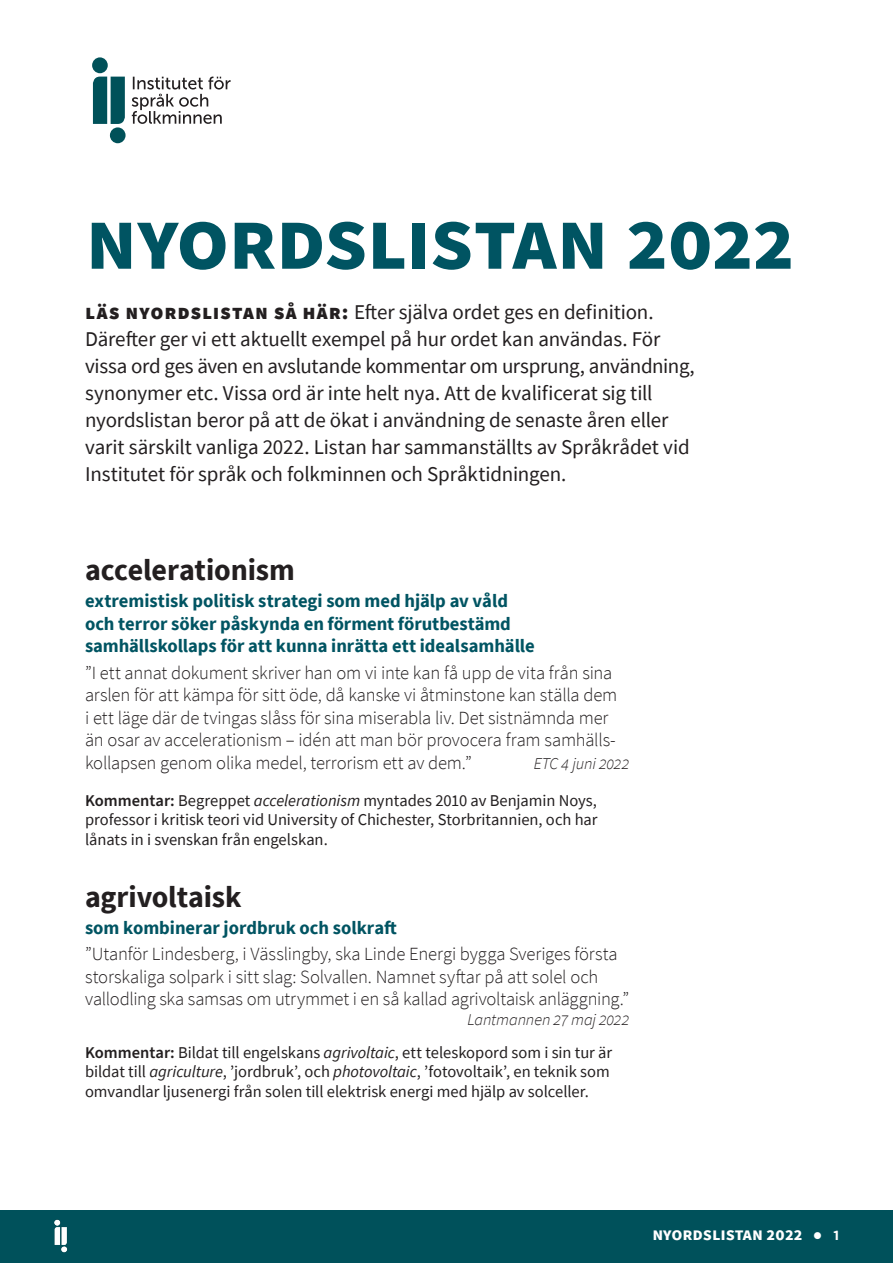
<style>
.page{position:relative;width:893px;height:1263px;background:#fff}
.page>*{position:absolute;margin:0;border:0;box-sizing:border-box;transform-origin:0 0}
.t1{font:700 87px "Source Sans Pro";letter-spacing:-.025em;color:#005462}
.Rubrik_2{font:700 30px "Source Sans Pro";letter-spacing:-.005em;color:#231f20}
.Fakta_bröd_-_komment{font:21px/27px "Source Sans Pro";letter-spacing:-.01em;color:#231f20}
.Citat{font:300 18.6px/22.5px "Source Sans Pro";letter-spacing:-.01em;color:#231f20}
.Fakta_bröd_-_fet__de{font:700 18.6px/22.5px "Source Sans Pro";color:#005462}
.t2{font:700 18px "Source Sans Pro";color:#fff}
.Fakta_bröd_-_komment-2{font:16.5px/19.8px "Source Sans Pro";letter-spacing:-.005em;color:#231f20;text-align:justify}
.Citatkälla{font:italic 300 16.5px "Source Sans Pro";letter-spacing:-.01em;color:#231f20}
.Citat-2{font:italic 300 16.5px "Source Sans Pro";letter-spacing:-.01em;color:#231f20}
.s1{font-weight:900}
.s2{font-weight:600}
.s3{font-style:italic}
</style>
<div class="page">
<div style="left:0;top:1210px;width:893px;height:53px;background:#00515b"></div>
<img style="left:54px;top:1219px;width:14px;height:34px">
<div style="left:110px;top:127px;width:16px;height:16px;background:#005159;border-radius:50%"></div>
<div style="left:92px;top:57px;width:16px;height:16px;background:#005159;border-radius:50%"></div>
<svg style="left:93px;top:77px;width:32px;height:47px"></svg>
<svg style="left:132px;top:77px;width:99px;height:47px"></svg>
<p class="t1" style="left:85px;top:181px;width:711px">nyordslistan 2022</p>
<p class="Fakta_bröd_-_komment" style="left:85px;top:299px;width:611px"><span class="s1">läs nyordslistan så här:</span> Efter själva ordet ges en definition.<br>Därefter ger vi ett aktuellt exempel på hur ordet kan användas. För vissa ord ges även en avslutande kommentar om ursprung, användning, synonymer etc. Vissa ord är inte helt nya. Att de kvalificerat sig till nyordslistan beror på att de ökat i användning de senaste åren eller varit särskilt vanliga 2022. Listan har sammanställts av Språkrådet vid Institutet för språk och folkminnen och Språktidningen.</p>
<h2 class="Rubrik_2" style="left:85px;top:550px;width:211px">accelerationism</h2>
<p class="Fakta_bröd_-_fet__de" style="left:85px;top:589px;width:451px">extremistisk politisk strategi som med hjälp av våld och terror söker påskynda en förment förutbestämd samhällskollaps för att kunna inrätta ett idealsamhälle</p>
<p class="Citat" style="left:85px;top:661px;width:534px">”I ett annat dokument skriver han om vi inte kan få upp de vita från sina arslen för att kämpa för sitt öde, då kanske vi åtminstone kan ställa dem i ett läge där de tvingas slåss för sina miserabla liv. Det sistnämnda mer än osar av accelerationism – idén att man bör provocera fram samhälls&shy;kollapsen genom olika medel, terrorism ett av dem.”</p>
<p class="Citat-2" style="left:534px;top:753px;width:97px">ETC 4 juni 2022</p>
<p class="Fakta_bröd_-_komment-2" style="left:85px;top:790px;width:514px"><span class="s2">Kommentar:</span> Begreppet <span class="s3">accelerationism</span> myntades 2010 av Benjamin Noys, professor i kritisk teori vid University of Chichester, Storbritannien, och har lånats in i svenskan från engelskan.</p>
<h2 class="Rubrik_2" style="left:85px;top:876px;width:158px">agrivoltaisk</h2>
<p class="Fakta_bröd_-_fet__de" style="left:85px;top:916px;width:313px">som kombinerar jordbruk och solkraft</p>
<p class="Citat" style="left:85px;top:943px;width:546px">”Utanför Lindesberg, i Vässlingby, ska Linde Energi bygga Sveriges första storskaliga solpark i sitt slag: Solvallen. Namnet syftar på att solel och vallodling ska samsas om utrymmet i en så kallad agrivoltaisk anläggning.”</p>
<p class="Citatkälla" style="left:467px;top:1009px;width:163px">Lantmannen 27 maj 2022</p>
<p class="Fakta_bröd_-_komment-2" style="left:85px;top:1042px;width:529px;text-align:left"><span class="s2">Kommentar:</span> Bildat till engelskans <span class="s3">agrivoltaic</span>, ett teleskopord som i sin tur är bildat till <span class="s3">agriculture</span>, ’jordbruk’, och <span class="s3">photovoltaic</span>, ’fotovoltaik’, en teknik som omvandlar ljusenergi från solen till elektrisk energi med hjälp av solceller.</p>
<p class="t2" style="left:652px;top:1222px;width:189px">nyordslistan 2022 ● <span class="s2">1</span></p>
</div>
